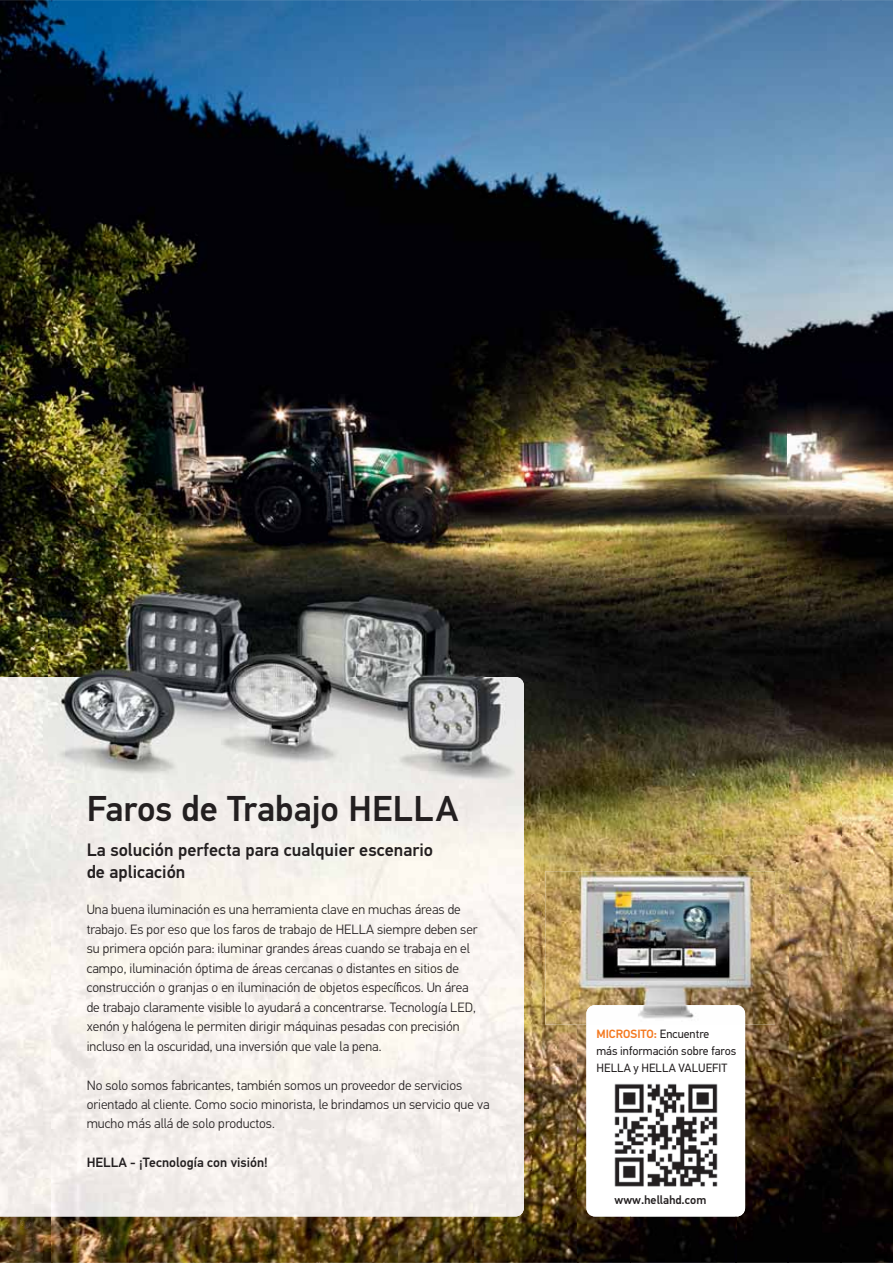
<style>
.page{position:relative;width:893px;height:1263px;background:#fff}
.page>*{position:absolute;margin:0;border:0;box-sizing:border-box;transform-origin:0 0}
.t1{font:500 36px "Hella DIN Universal";color:#231f20}
.t2{font:500 18px/21.6px "Hella DIN Universal";color:#231f20}
.t3{font:300 13.5px/19.5px "Hella DIN Universal";color:#231f20}
.t4{font:500 13.5px "Hella DIN Universal";color:#231f20}
.t5{font:12px/16.8px "Hella DIN Universal";color:#231f20}
.t6{font:500 12px "Hella DIN Universal";color:#231f20}
.s1{font-weight:500;color:#f47920}
</style>
<div class="page">
<img style="left:0;top:0;width:840px;height:368px">
<img style="left:840px;top:0;width:53px;height:1263px">
<img style="left:0;top:368px;width:788px;height:211px">
<img style="left:788px;top:368px;width:53px;height:895px">
<img style="left:0;top:579px;width:52px;height:684px">
<img style="left:515px;top:579px;width:274px;height:315px">
<img style="left:473px;top:894px;width:104px;height:369px">
<img style="left:736px;top:894px;width:53px;height:369px">
<img style="left:577px;top:1025px;width:53px;height:238px">
<img style="left:52px;top:1217px;width:421px;height:46px">
<img style="left:630px;top:1217px;width:106px;height:46px">
<svg style="left:21px;top:1221px;width:10px;height:8px"></svg>
<img style="left:0;top:677px;width:52px;height:540px">
<img style="left:472px;top:677px;width:52px;height:540px">
<div style="left:586px;top:1005px;width:159px;height:212px;background:#fff;border-radius:9px"></div>
<img style="left:614px;top:1083px;width:104px;height:104px">
<img style="left:545px;top:871px;width:230px;height:154px">
<img style="left:586px;top:1005px;width:159px;height:20px">
<img style="left:48px;top:543px;width:467px;height:240px">
<h1 class="t1" style="left:87px;top:795px;width:373px">Faros de Trabajo HELLA</h1>
<h2 class="t2" style="left:87px;top:841px;width:348px">La solución perfecta para cualquier escenario de aplicación</h2>
<p class="t3" style="left:87px;top:901px;width:392px">Una buena iluminación es una herramienta clave en muchas áreas de trabajo. Es por eso que los faros de trabajo de HELLA siempre deben ser su primera opción para: iluminar grandes áreas cuando se trabaja en el campo, iluminación óptima de áreas cercanas o distantes en sitios de construcción o granjas o en iluminación de objetos específicos. Un área de trabajo claramente visible lo ayudará a concentrarse. Tecnología LED, xenón y halógena le permiten dirigir máquinas pesadas con precisión incluso en la oscuridad, una inversión que vale la pena.</p>
<p class="t3" style="left:87px;top:1076px;width:404px">No solo somos fabricantes, también somos un proveedor de servicios orientado al cliente. Como socio minorista, le brindamos un servicio que va mucho más allá de solo productos.</p>
<p class="t4" style="left:87px;top:1158px;width:183px">HELLA - ¡Tecnología con visión!</p>
<p class="t5" style="left:596px;top:1026px;width:141px"><span class="s1">MICROSITO:</span> Encuentre<br>más información sobre faros<br>HELLA y HELLA VALUEFIT</p>
<p class="t6" style="left:614px;top:1195px;width:93px">www.hellahd.com</p>
</div>
